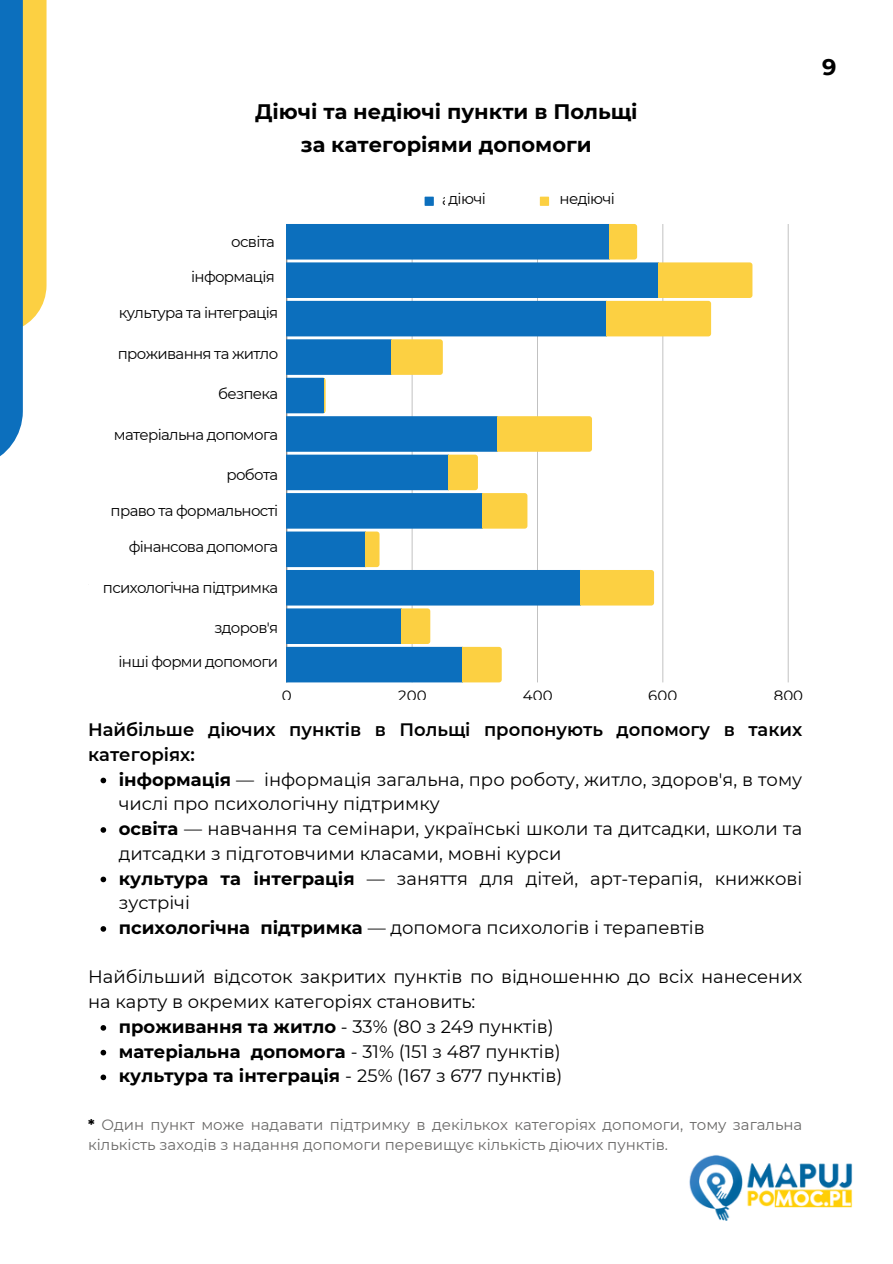
<style>
.page{position:relative;width:893px;height:1264px;background:#fff}
.page>*{position:absolute;margin:0;border:0;box-sizing:border-box;transform-origin:0 0}
.t1{font:700 22.5px "Montserrat";color:#000}
.t2{font:700 21px "Montserrat";color:#000}
.t3{font:18px/24.8px "Montserrat";color:#000}
.t4{font:600 18px/24.8px "Montserrat";color:#000}
.t5{font:700 18px "Montserrat";color:#000}
.t6{font:15px "Montserrat";letter-spacing:-.045em;color:#000}
.t7{font:15px "Montserrat";color:#000}
.t8{font:15px/20.2px "Montserrat";color:#6a6968}
.t9{font:15px "Montserrat";letter-spacing:-.005em;color:#000}
.s1{font-weight:700}
.s2{font-weight:400}
.s3{font-weight:700;color:#000}
</style>
<div class="page">
<img style="left:689px;top:1155px;width:163px;height:65px">
<div style="left:0;top:0;width:47px;height:332px;background:#fcd042"></div>
<div style="left:0;top:0;width:23px;height:467px;background:#0c6fbd"></div>
<svg style="left:424px;top:197px;width:10px;height:9px"></svg>
<svg style="left:540px;top:197px;width:9px;height:9px"></svg>
<hr style="left:787px;top:224px;width:1px;height:458px;background:#000">
<hr style="left:286px;top:224px;width:1px;height:458px;background:#000">
<svg style="left:287px;top:224px;width:465px;height:458px"></svg>
<svg style="left:100px;top:777px;width:6px;height:6px"></svg>
<svg style="left:100px;top:827px;width:6px;height:5px"></svg>
<svg style="left:100px;top:876px;width:6px;height:6px"></svg>
<svg style="left:100px;top:926px;width:6px;height:5px"></svg>
<svg style="left:100px;top:1025px;width:6px;height:5px"></svg>
<svg style="left:100px;top:1049px;width:6px;height:6px"></svg>
<svg style="left:100px;top:1074px;width:6px;height:6px"></svg>
<p class="t2" style="left:255px;top:99px;width:384px">Діючі та недіючі пункти в Польщі</p>
<p class="t2" style="left:301px;top:131px;width:292px">за категоріями допомоги</p>
<p class="t6" style="left:448px;top:189px;width:39px">діючі</p>
<p class="t6" style="left:559px;top:189px;width:57px">недіючі</p>
<p class="t6" style="left:231px;top:232px;width:45px">освіта</p>
<p class="t6" style="left:191px;top:268px;width:85px">інформація</p>
<p class="t6" style="left:119px;top:304px;width:161px">культура та інтеграція</p>
<p class="t6" style="left:118px;top:344px;width:162px">проживання та житло</p>
<p class="t6" style="left:218px;top:385px;width:61px">безпека</p>
<p class="t6" style="left:114px;top:425px;width:166px">матеріальна допомога</p>
<p class="t6" style="left:226px;top:466px;width:53px">робота</p>
<p class="t6" style="left:111px;top:501px;width:169px">право та формальності</p>
<p class="t6" style="left:129px;top:537px;width:151px">фінансова допомога</p>
<p class="t6" style="left:103px;top:578px;width:177px">психологічна підтримка</p>
<p class="t6" style="left:214px;top:618px;width:65px">здоров'я</p>
<p class="t6" style="left:118px;top:652px;width:161px">інші форми допомоги</p>
<p class="t7" style="left:442px;top:191px;width:66px">aktywne</p>
<p class="t7" style="left:557px;top:191px;width:89px">nieaktywne</p>
<p class="t7" style="left:208px;top:231px;width:70px">edukacja</p>
<p class="t7" style="left:196px;top:270px;width:82px">informacja</p>
<p class="t7" style="left:135px;top:308px;width:143px">kultura i integracja</p>
<p class="t7" style="left:128px;top:347px;width:149px">nocleg i mieszkanie</p>
<p class="t7" style="left:214px;top:385px;width:64px">ochrona</p>
<p class="t7" style="left:150px;top:423px;width:128px">pomoc rzeczowa</p>
<p class="t6" style="left:234px;top:462px;width:44px">praca</p>
<p class="t7" style="left:129px;top:500px;width:149px">prawo i formalności</p>
<p class="t7" style="left:127px;top:539px;width:150px">wsparcie fi nansowe</p>
<p class="t7" style="left:89px;top:577px;width:188px">wsparcie psychologiczne</p>
<p class="t9" style="left:219px;top:616px;width:60px">zdrowie</p>
<p class="t6" style="left:242px;top:654px;width:35px">inne</p>
<p class="t6" style="left:282px;top:686px;width:11px">0</p>
<p class="t6" style="left:398px;top:686px;width:30px">200</p>
<p class="t6" style="left:523px;top:686px;width:31px">400</p>
<p class="t6" style="left:648px;top:686px;width:30px">600</p>
<p class="t6" style="left:773px;top:686px;width:31px">800</p>
<p class="t4" style="left:88px;top:717px;width:715px">Найбільше діючих пунктів в Польщі пропонують допомогу в таких категоріях:</p>
<p class="t3" style="left:119px;top:766px;width:685px"><span class="s1">інформація</span> — інформація загальна, про роботу, житло, здоров'я, в тому числі про психологічну підтримку</p>
<p class="t3" style="left:119px;top:816px;width:685px"><span class="s1">освіта</span> — навчання та семінари, українські школи та дитсадки, школи та дитсадки з підготовчими класами, мовні курси</p>
<p class="t3" style="left:119px;top:865px;width:685px"><span class="s1">культура та інтеграція</span> — заняття для дітей, арт-терапія, книжкові зустрічі</p>
<p class="t3" style="left:119px;top:915px;width:587px"><span class="s1">психологічна підтримка</span> — допомога психологів і терапевтів</p>
<p class="t3" style="left:88px;top:964px;width:715px">Найбільший відсоток закритих пунктів по відношенню до всіх нанесених на карту в окремих категоріях становить:</p>
<p class="t3" style="left:119px;top:1014px;width:436px"><span class="s1">проживання та житло</span> - 33% (80 з 249 пунктів)</p>
<p class="t3" style="left:119px;top:1038px;width:443px"><span class="s1">матеріальна допомога</span> - 31% (151 з 487 пунктів)</p>
<p class="t5" style="left:119px;top:1064px;width:445px">культура та інтеграція <span class="s2">- 25% (167 з 677 пунктів)</span></p>
<p class="t8" style="left:88px;top:1114px;width:715px"><span class="s3">*</span> Один пункт може надавати підтримку в декількох категоріях допомоги, тому загальна кількість заходів з надання допомоги перевищує кількість діючих пунктів.</p>
<p class="t1" style="left:822px;top:54px;width:16px">9</p>
</div>
